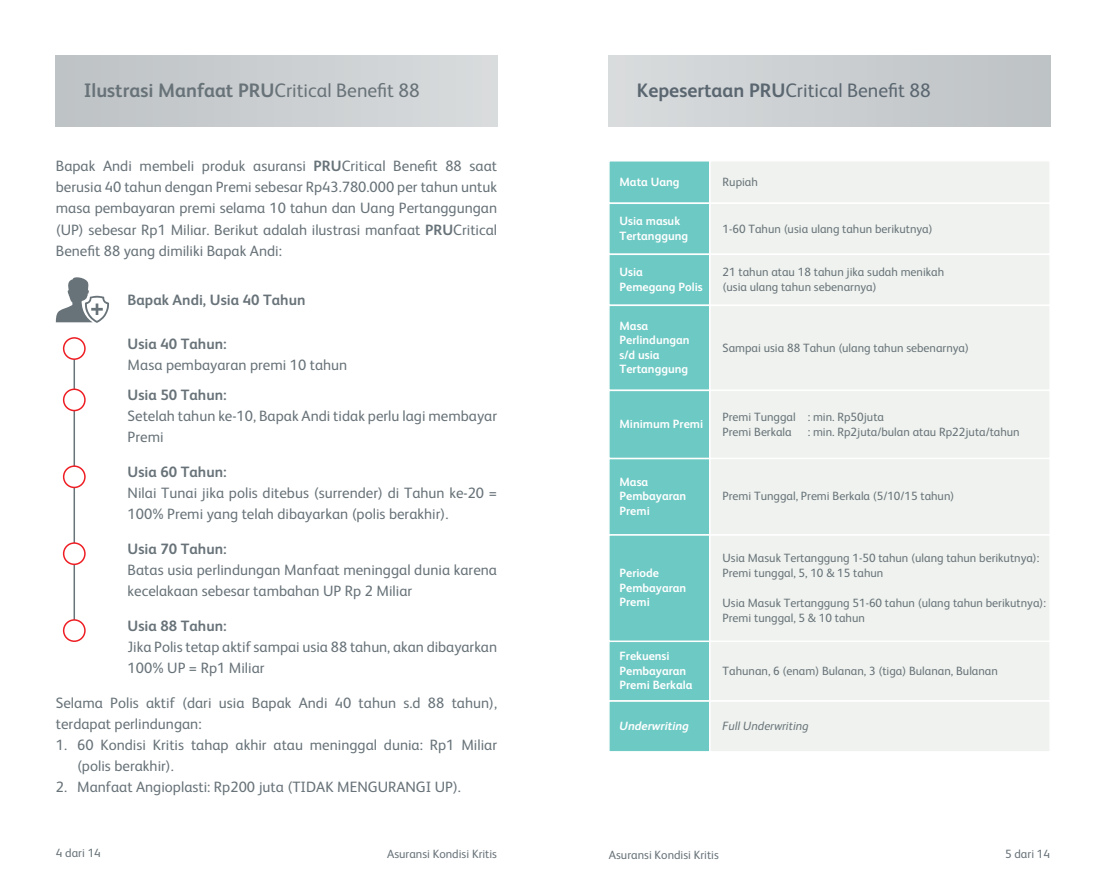
<style>
.page{position:relative;width:1106px;height:893px;background:#fff}
.page>*{position:absolute;margin:0;border:0;box-sizing:border-box;transform-origin:0 0}
.t1{font:700 19.5px "FS Albert Pro";color:#687379}
.t2{font:19.5px "FS Albert Pro";color:#5a6670}
.t3{font:15px/21px "FS Albert Pro";color:#687379}
.t4{font:700 15px "FS Albert Pro";color:#687379}
.t5{font:12px/15px "FS Albert Pro";color:#687379}
.t6{font:700 12px/14.4px "FS Albert Pro";color:#fff}
.t7{font:italic 12px "FS Albert Pro";color:#687379}
.t8{font:italic 700 12px "FS Albert Pro";color:#fff}
.s1{font-weight:400}
.s2{font-weight:700}
</style>
<div class="page">
<div style="left:609px;top:56px;width:441px;height:71px;background:linear-gradient(to right,#d9dcdd,#bdc2c4)"></div>
<div style="left:608px;top:160px;width:102px;height:44px;background:#6dc9c4;border:2px solid #fff"></div>
<div style="left:709px;top:160px;width:341px;height:44px;background:#eff2ee;border:2px solid #fff"></div>
<div style="left:608px;top:203px;width:102px;height:52px;background:#6dc9c4;border:2px solid #fff"></div>
<div style="left:709px;top:203px;width:341px;height:52px;background:#eff2ee;border:2px solid #fff"></div>
<div style="left:608px;top:254px;width:102px;height:52px;background:#6dc9c4;border:2px solid #fff"></div>
<div style="left:709px;top:254px;width:341px;height:52px;background:#eff2ee;border:2px solid #fff"></div>
<div style="left:608px;top:305px;width:102px;height:86px;background:#6dc9c4;border:2px solid #fff"></div>
<div style="left:709px;top:305px;width:341px;height:86px;background:#eff2ee;border:2px solid #fff"></div>
<div style="left:608px;top:458px;width:102px;height:78px;background:#6dc9c4;border:2px solid #fff"></div>
<div style="left:709px;top:458px;width:341px;height:78px;background:#eff2ee"></div>
<div style="left:608px;top:700px;width:102px;height:53px;background:#6dc9c4;border:2px solid #fff"></div>
<div style="left:709px;top:700px;width:341px;height:53px;background:#eff2ee;border:2px solid #fff"></div>
<div style="left:608px;top:640px;width:102px;height:62px;background:#6dc9c4;border:2px solid #fff"></div>
<div style="left:709px;top:640px;width:341px;height:62px;background:#eff2ee;border:2px solid #fff"></div>
<div style="left:608px;top:534px;width:102px;height:108px;background:#6dc9c4;border:2px solid #fff"></div>
<div style="left:709px;top:534px;width:341px;height:108px;background:#eff2ee;border:2px solid #fff"></div>
<div style="left:608px;top:390px;width:102px;height:69px;background:#6dc9c4;border:2px solid #fff"></div>
<div style="left:709px;top:390px;width:341px;height:69px;background:#eff2ee;border:2px solid #fff"></div>
<div style="left:56px;top:56px;width:441px;height:71px;background:linear-gradient(to right,#bdc2c4,#d9dcdd)"></div>
<svg style="left:56px;top:277px;width:53px;height:46px"></svg>
<hr style="left:74px;top:338px;width:1px;height:303px;background:#687379">
<div style="left:64px;top:338px;width:21px;height:21px;background:#fff;border-radius:50%"></div>
<div style="left:63px;top:337px;width:23px;height:23px;border:2px solid #ee1d23;border-radius:50%"></div>
<div style="left:64px;top:389px;width:21px;height:22px;background:#fff;border-radius:50%"></div>
<div style="left:63px;top:388px;width:23px;height:23px;border:2px solid #ee1d23;border-radius:50%"></div>
<div style="left:64px;top:466px;width:21px;height:21px;background:#fff;border-radius:50%"></div>
<div style="left:63px;top:465px;width:23px;height:23px;border:2px solid #ee1d23;border-radius:50%"></div>
<div style="left:64px;top:543px;width:21px;height:21px;background:#fff;border-radius:50%"></div>
<div style="left:63px;top:542px;width:23px;height:23px;border:2px solid #ee1d23;border-radius:50%"></div>
<div style="left:64px;top:620px;width:21px;height:21px;background:#fff;border-radius:50%"></div>
<div style="left:63px;top:619px;width:23px;height:23px;border:2px solid #ee1d23;border-radius:50%"></div>
<h1 class="t1" style="left:84px;top:76px;width:338px">Ilustrasi Manfaat PRU<span class="s1">Critical Benefit 88</span></h1>
<p class="t3" style="left:56px;top:155px;width:443px;text-align:justify">Bapak Andi membeli produk asuransi <span class="s2">PRU</span>Critical Benefit 88 saat berusia 40 tahun dengan Premi sebesar Rp43.780.000 per tahun untuk masa pembayaran premi selama 10 tahun dan Uang Pertanggungan (UP) sebesar Rp1 Miliar. Berikut adalah ilustrasi manfaat <span class="s2">PRU</span>Critical Benefit 88 yang dimiliki Bapak Andi:</p>
<p class="t4" style="left:128px;top:289px;width:179px">Bapak Andi, Usia 40 Tahun</p>
<p class="t4" style="left:128px;top:333px;width:101px">Usia 40 Tahun:</p>
<p class="t3" style="left:128px;top:353px;width:221px">Masa pembayaran premi 10 tahun</p>
<p class="t4" style="left:128px;top:384px;width:101px">Usia 50 Tahun:</p>
<p class="t3" style="left:128px;top:404px;width:371px">Setelah tahun ke-10, Bapak Andi tidak perlu lagi membayar<br>Premi</p>
<p class="t4" style="left:128px;top:461px;width:101px">Usia 60 Tahun:</p>
<p class="t3" style="left:128px;top:481px;width:371px">Nilai Tunai jika polis ditebus (surrender) di Tahun ke-20 =<br>100% Premi yang telah dibayarkan (polis berakhir).</p>
<p class="t4" style="left:128px;top:538px;width:101px">Usia 70 Tahun:</p>
<p class="t3" style="left:128px;top:558px;width:371px">Batas usia perlindungan Manfaat meninggal dunia karena kecelakaan sebesar tambahan UP Rp 2 Miliar</p>
<p class="t4" style="left:128px;top:615px;width:101px">Usia 88 Tahun:</p>
<p class="t3" style="left:128px;top:635px;width:371px">Jika Polis tetap aktif sampai usia 88 tahun, akan dibayarkan<br>100% UP = Rp1 Miliar</p>
<p class="t3" style="left:56px;top:691px;width:443px">Selama Polis aktif (dari usia Bapak Andi 40 tahun s.d 88 tahun), terdapat perlindungan:</p>
<p class="t3" style="left:77px;top:733px;width:421px;text-indent:-21px">1. 60 Kondisi Kritis tahap akhir atau meninggal dunia: Rp1 Miliar (polis berakhir).</p>
<p class="t3" style="left:56px;top:775px;width:407px">2. Manfaat Angioplasti: Rp200 juta (TIDAK MENGURANGI UP).</p>
<h1 class="t2" style="left:637px;top:76px;width:296px"><span class="s2">Kepesertaan PRU</span>Critical Benefit 88</h1>
<p class="t6" style="left:619px;top:174px;width:62px">Mata Uang</p>
<p class="t5" style="left:722px;top:173px;width:37px">Rupiah</p>
<p class="t6" style="left:619px;top:213px;width:70px">Usia masuk<br>Tertanggung</p>
<p class="t5" style="left:722px;top:220px;width:212px">1-60 Tahun (usia ulang tahun berikutnya)</p>
<p class="t6" style="left:619px;top:264px;width:85px">Usia<br>Pemegang Polis</p>
<p class="t5" style="left:722px;top:264px;width:223px">21 tahun atau 18 tahun jika sudah menikah (usia ulang tahun sebenarnya)</p>
<p class="t6" style="left:619px;top:318px;width:72px">Masa<br>Perlindungan s/d usia<br>Tertanggung</p>
<p class="t5" style="left:722px;top:339px;width:248px">Sampai usia 88 Tahun (ulang tahun sebenarnya)</p>
<p class="t6" style="left:619px;top:416px;width:85px">Minimum Premi</p>
<p class="t5" style="left:722px;top:408px;width:163px">Premi Tunggal : min. Rp50juta<br>Premi Berkala</p>
<p class="t5" style="left:807px;top:423px;width:213px">: min. Rp2juta/bulan atau Rp22juta/tahun</p>
<p class="t6" style="left:619px;top:474px;width:68px">Masa<br>Pembayaran<br>Premi</p>
<p class="t6" style="left:619px;top:565px;width:68px">Periode<br>Pembayaran<br>Premi</p>
<p class="t6" style="left:619px;top:648px;width:74px">Frekuensi<br>Pembayaran<br>Premi Berkala</p>
<p class="t5" style="left:722px;top:488px;width:233px">Premi Tunggal, Premi Berkala (5/10/15 tahun)</p>
<p class="t5" style="left:722px;top:549px;width:318px">Usia Masuk Tertanggung 1-50 tahun (ulang tahun berikutnya):<br>Premi tunggal, 5, 10 &amp; 15 tahun</p>
<p class="t5" style="left:722px;top:594px;width:325px">Usia Masuk Tertanggung 51-60 tahun (ulang tahun berikutnya):<br>Premi tunggal, 5 &amp; 10 tahun</p>
<p class="t5" style="left:722px;top:662px;width:277px">Tahunan, 6 (enam) Bulanan, 3 (tiga) Bulanan, Bulanan</p>
<p class="t8" style="left:619px;top:717px;width:71px">Underwriting</p>
<p class="t7" style="left:722px;top:717px;width:88px">Full Underwriting</p>
<p class="t5" style="left:56px;top:845px;width:46px">4 dari 14</p>
<p class="t5" style="left:387px;top:845px;width:112px">Asuransi Kondisi Kritis</p>
<p class="t5" style="left:609px;top:846px;width:112px">Asuransi Kondisi Kritis</p>
<p class="t5" style="left:1005px;top:845px;width:46px">5 dari 14</p>
</div>
